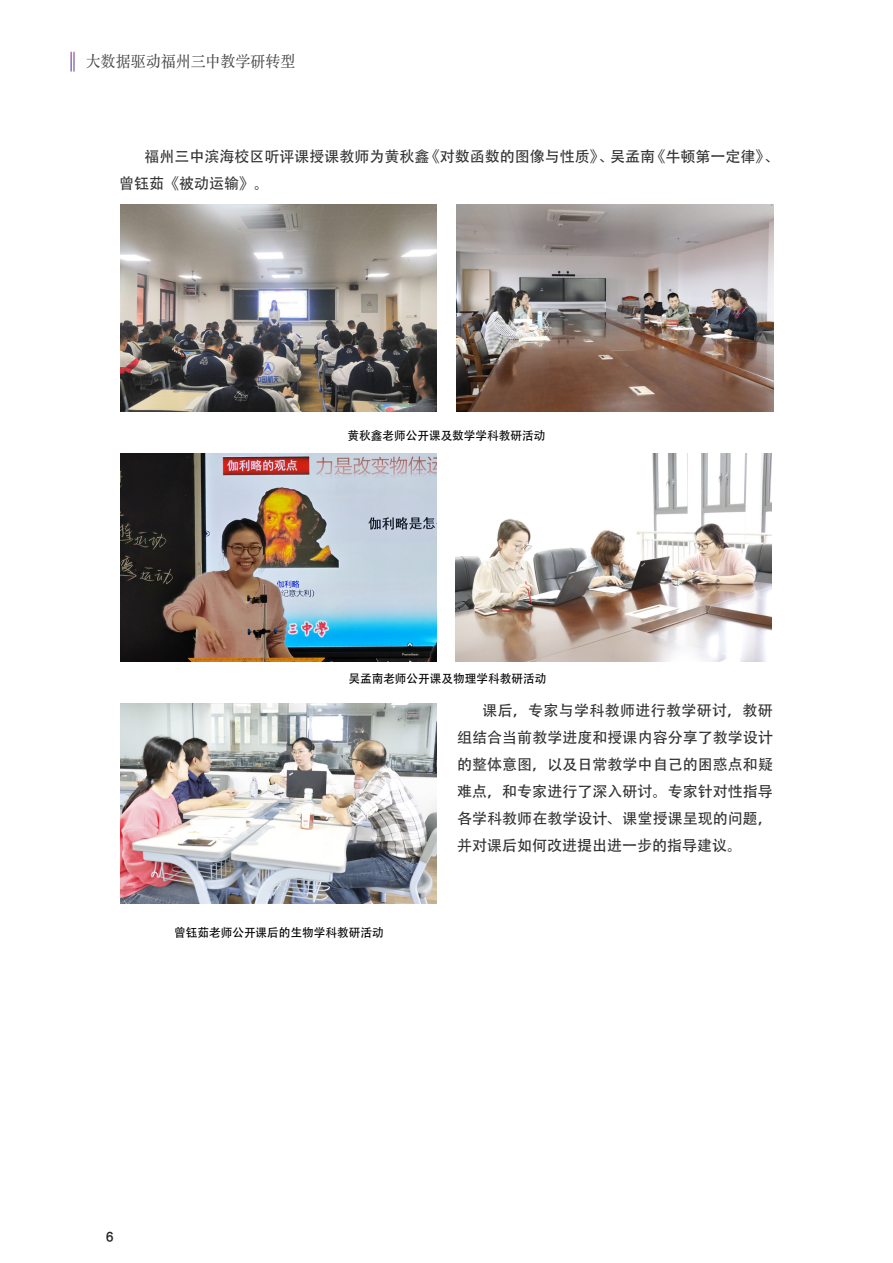
<style>
.page{position:relative;width:893px;height:1263px;background:#fff}
.page>*{position:absolute;margin:0;border:0;box-sizing:border-box;transform-origin:0 0}
.t1{font:15.75px "ST Songti SC Regular";color:#444546;scale:.95 1}
.t2{font:15px/27px "Adobe Heiti Std";color:#312f30}
._04-内文{font:12px "Adobe Heiti Std";color:#000}
.t3{font:12px "FZLTZHK GBK1 0";color:#231f20;scale:.95 1}
</style>
<div class="page">
<svg style="left:71px;top:52px;width:4px;height:20px"></svg>
<img style="left:120px;top:204px;width:317px;height:208px">
<img style="left:120px;top:703px;width:317px;height:201px">
<img style="left:120px;top:454px;width:317px;height:207px">
<img style="left:456px;top:204px;width:317px;height:208px">
<img style="left:455px;top:454px;width:317px;height:207px">
<p class="t1" style="left:86px;top:52px;width:222px">大数据驱动福州三中教学研转型</p>
<p class="t2" style="left:119px;top:143px;width:663px;text-indent:26px">福州三中滨海校区听评课授课教师为黄秋鑫《对数函数的图像与性质》、吴孟南《牛顿第一定律》、曾钰茹《被动运输》。</p>
<p class="_04-内文" style="left:348px;top:429px;width:199px">黄秋鑫老师公开课及数学学科教研活动</p>
<p class="_04-内文" style="left:348px;top:671px;width:199px">吴孟南老师公开课及物理学科教研活动</p>
<p class="_04-内文" style="left:174px;top:925px;width:211px">曾钰茹老师公开课后的生物学科教研活动</p>
<p class="t2" style="left:457px;top:698px;width:317px;text-align:justify;text-indent:26px">课后，专家与学科教师进行教学研讨，教研组结合当前教学进度和授课内容分享了教学设计的整体意图，以及日常教学中自己的困惑点和疑难点，和专家进行了深入研讨。专家针对性指导各学科教师在教学设计、课堂授课呈现的问题，并对课后如何改进提出进一步的指导建议。</p>
<p class="t3" style="left:106px;top:1230px;width:9px">6</p>
</div>
